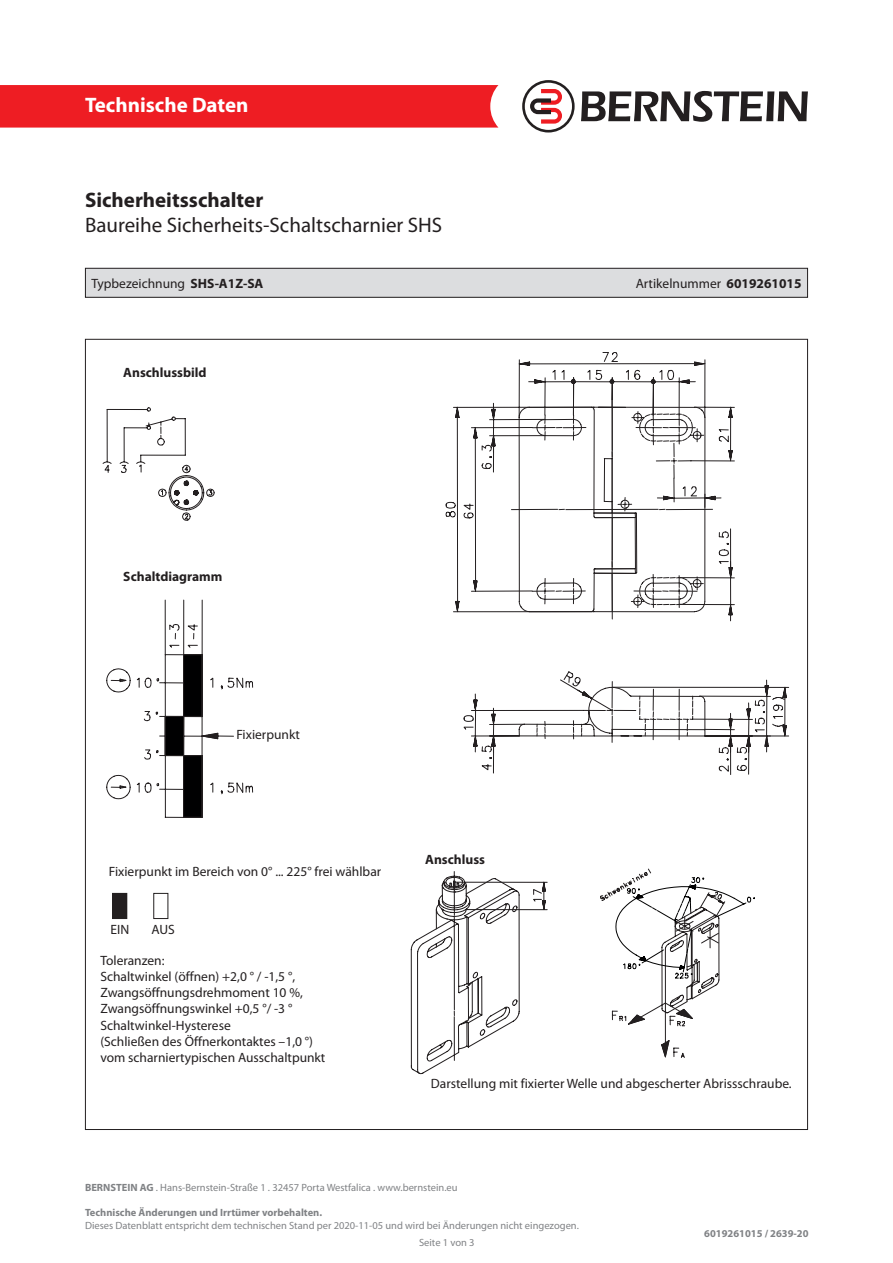
<style>
.page{position:relative;width:893px;height:1263px;background:#fff}
.page>*{position:absolute;margin:0;border:0;box-sizing:border-box;transform-origin:0 0}
.t1{font:21px "Myriad Pro";color:#231f20}
.t2{font:700 21px "Myriad Pro";color:#231f20}
.t3{font:700 21px "Myriad Pro";color:#fff}
.t4{font:13.5px/16.2px "Myriad Pro";color:#231f20}
.t5{font:700 13.5px "Myriad Pro";color:#231f20}
.t6{font:10.5px "Myriad Pro";color:#808285}
.t7{font:700 10.5px "Myriad Pro";color:#808285}
.s1{font-weight:700}
</style>
<div class="page">
<div style="left:0;top:85px;width:498px;height:43px;background:#ee1d23"></div>
<svg style="left:581px;top:91px;width:227px;height:31px"></svg>
<svg style="left:522px;top:80px;width:53px;height:53px"></svg>
<svg style="left:600px;top:869px;width:155px;height:189px"></svg>
<svg style="left:446px;top:352px;width:260px;height:261px"></svg>
<svg style="left:462px;top:361px;width:324px;height:412px"></svg>
<svg style="left:536px;top:406px;width:170px;height:207px"></svg>
<svg style="left:411px;top:871px;width:137px;height:203px"></svg>
<svg style="left:103px;top:407px;width:111px;height:114px"></svg>
<svg style="left:106px;top:600px;width:147px;height:218px"></svg>
<div style="left:113px;top:893px;width:14px;height:25px;background:#231f20"></div>
<div style="left:112px;top:893px;width:15px;height:26px;border:1px solid #231f20"></div>
<div style="left:153px;top:893px;width:15px;height:26px;border:1px solid #231f20"></div>
<div style="left:85px;top:268px;width:722px;height:29px;background:#dcdddf"></div>
<div style="left:85px;top:268px;width:723px;height:30px;border:1px solid #231f20"></div>
<h1 class="t3" style="left:85px;top:91px;width:165px">Technische Daten</h1>
<p class="t2" style="left:85px;top:186px;width:180px">Sicherheitsschalter</p>
<p class="t1" style="left:85px;top:212px;width:359px">Baureihe Sicherheits-Schaltscharnier SHS</p>
<p class="t4" style="left:91px;top:275px;width:174px">Typbezeichnung <span class="s1">SHS-A1Z-SA</span></p>
<p class="t4" style="left:636px;top:275px;width:167px">Artikelnummer <span class="s1">6019261015</span></p>
<p class="t5" style="left:123px;top:364px;width:85px">Anschlussbild</p>
<p class="t5" style="left:123px;top:568px;width:101px">Schaltdiagramm</p>
<p class="t4" style="left:236px;top:726px;width:65px">Fixierpunkt</p>
<p class="t4" style="left:109px;top:863px;width:274px">Fixierpunkt im Bereich von 0° ... 225° frei wählbar</p>
<p class="t4" style="left:111px;top:921px;width:20px">EIN</p>
<p class="t4" style="left:151px;top:921px;width:25px">AUS</p>
<p class="t4" style="left:100px;top:952px;width:196px">Toleranzen:<br>Schaltwinkel (öffnen) +2,0 ° / -1,5 °,</p>
<p class="t4" style="left:100px;top:984px;width:204px">Zwangsöffnungsdrehmoment 10 %,</p>
<p class="t4" style="left:100px;top:1000px;width:227px">Zwangsöffnungswinkel +0,5 °/ -3 ° Schaltwinkel-Hysterese<br>(Schließen des Öffnerkontaktes –1,0 °) vom scharniertypischen Ausschaltpunkt</p>
<p class="t5" style="left:425px;top:850px;width:61px">Anschluss</p>
<p class="t4" style="left:431px;top:1075px;width:362px">Darstellung mit fixierter Welle und abgescherter Abrissschraube.</p>
<p class="t6" style="left:85px;top:1181px;width:374px"><span class="s1">BERNSTEIN AG</span> . Hans-Bernstein-Straße 1 . 32457 Porta Westfalica . www.bernstein.eu</p>
<p class="t7" style="left:85px;top:1206px;width:239px">Technische Änderungen und Irrtümer vorbehalten.</p>
<p class="t6" style="left:85px;top:1219px;width:495px">Dieses Datenblatt entspricht dem technischen Stand per 2020-11-05 und wird bei Änderungen nicht eingezogen.</p>
<p class="t6" style="left:419px;top:1236px;width:57px">Seite 1 von 3</p>
<p class="t7" style="left:704px;top:1227px;width:106px">6019261015 / 2639-20</p>
</div>
